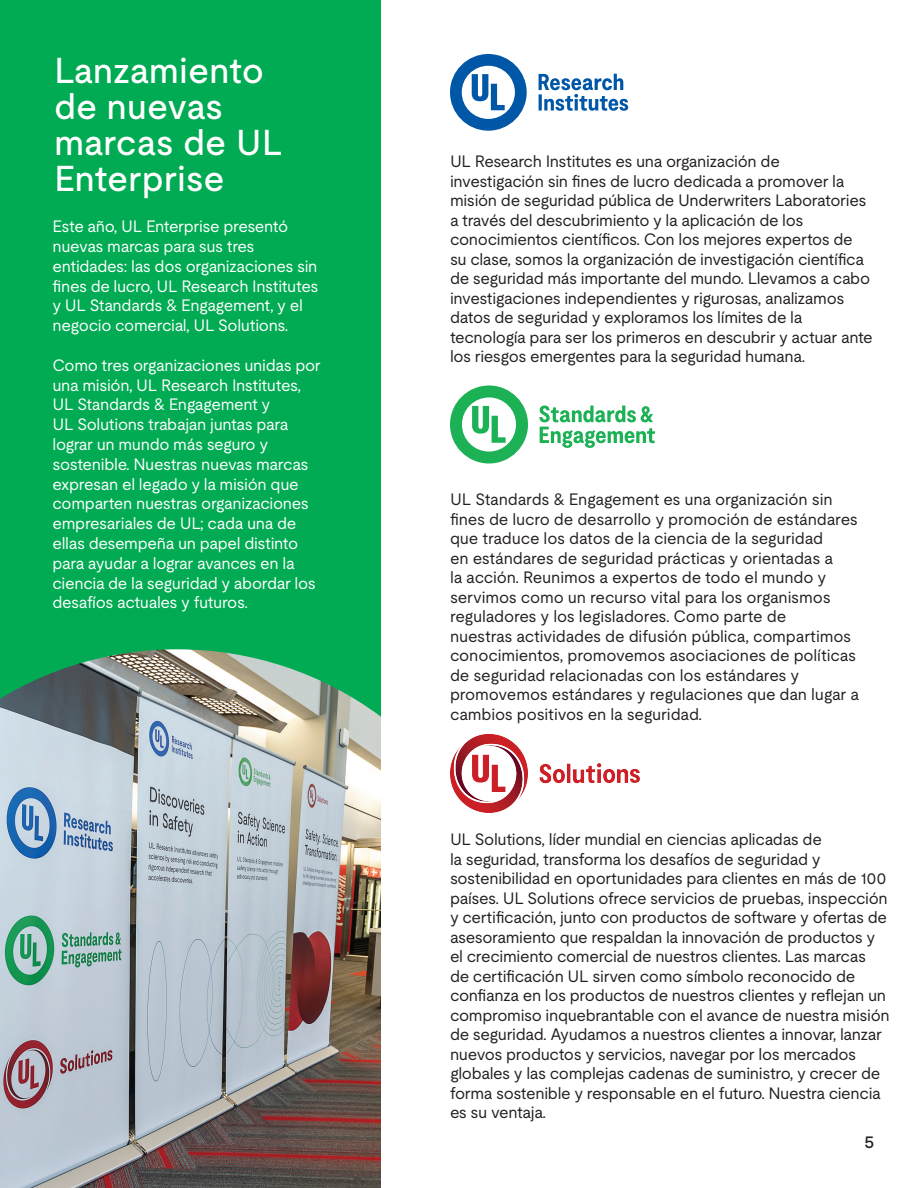
<style>
.page{position:relative;width:918px;height:1188px;background:#fff}
.page>*{position:absolute;margin:0;border:0;box-sizing:border-box;transform-origin:0 0}
.t1{font:500 36px/36px "UL Moderat";color:#fff}
.t2{font:500 18px "UL Moderat";color:#231f20}
.t3{font:16.5px/19.5px "UL Moderat";letter-spacing:-.02em;color:#231f20}
.t4{font:16.5px/19.8px "UL Moderat";letter-spacing:-.02em;color:#fff}
</style>
<div class="page">
<div style="left:0;top:0;width:381px;height:1188px;background:#00ab53"></div>
<svg style="left:450px;top:54px;width:178px;height:77px"></svg>
<svg style="left:450px;top:385px;width:205px;height:79px"></svg>
<img style="left:450px;top:734px;width:190px;height:79px">
<img style="left:0;top:649px;width:381px;height:539px">
<h1 class="t1" style="left:54px;top:51px;width:230px">Lanzamiento de nuevas marcas de UL<br>Enterprise</h1>
<p class="t4" style="left:52px;top:216px;width:267px">Este año, UL Enterprise presentó nuevas marcas para sus tres entidades: las dos organizaciones sin fines de lucro, UL Research Institutes y UL Standards &amp; Engagement, y el negocio comercial, UL Solutions.</p>
<p class="t4" style="left:52px;top:355px;width:270px">Como tres organizaciones unidas por una misión, UL Research Institutes, UL Standards &amp; Engagement y<br>UL Solutions trabajan juntas para lograr un mundo más seguro y sostenible. Nuestras nuevas marcas expresan el legado y la misión que comparten nuestras organizaciones empresariales de UL; cada una de ellas desempeña un papel distinto para ayudar a lograr avances en la ciencia de la seguridad y abordar los desafíos actuales y futuros.</p>
<p class="t3" style="left:450px;top:151px;width:424px">UL Research Institutes es una organización de investigación sin fines de lucro dedicada a promover la misión de seguridad pública de Underwriters Laboratories a través del descubrimiento y la aplicación de los conocimientos científicos. Con los mejores expertos de su clase, somos la organización de investigación científica de seguridad más importante del mundo. Llevamos a cabo investigaciones independientes y rigurosas, analizamos datos de seguridad y exploramos los límites de la tecnología para ser los primeros en descubrir y actuar ante los riesgos emergentes para la seguridad humana.</p>
<p class="t3" style="left:450px;top:489px;width:411px">UL Standards &amp; Engagement es una organización sin fines de lucro de desarrollo y promoción de estándares que traduce los datos de la ciencia de la seguridad<br>en estándares de seguridad prácticas y orientadas a<br>la acción. Reunimos a expertos de todo el mundo y servimos como un recurso vital para los organismos reguladores y los legisladores. Como parte de<br>nuestras actividades de difusión pública, compartimos conocimientos, promovemos asociaciones de políticas de seguridad relacionadas con los estándares y promovemos estándares y regulaciones que dan lugar a cambios positivos en la seguridad.</p>
<p class="t3" style="left:450px;top:829px;width:441px">UL Solutions, líder mundial en ciencias aplicadas de<br>la seguridad, transforma los desafíos de seguridad y sostenibilidad en oportunidades para clientes en más de 100 países. UL Solutions ofrece servicios de pruebas, inspección y certificación, junto con productos de software y ofertas de asesoramiento que respaldan la innovación de productos y el crecimiento comercial de nuestros clientes. Las marcas<br>de certificación UL sirven como símbolo reconocido de confianza en los productos de nuestros clientes y reflejan un compromiso inquebrantable con el avance de nuestra misión de seguridad. Ayudamos a nuestros clientes a innovar, lanzar nuevos productos y servicios, navegar por los mercados globales y las complejas cadenas de suministro, y crecer de forma sostenible y responsable en el futuro. Nuestra ciencia es su ventaja.</p>
<p class="t2" style="left:864px;top:1128px;width:12px">5</p>
</div>
